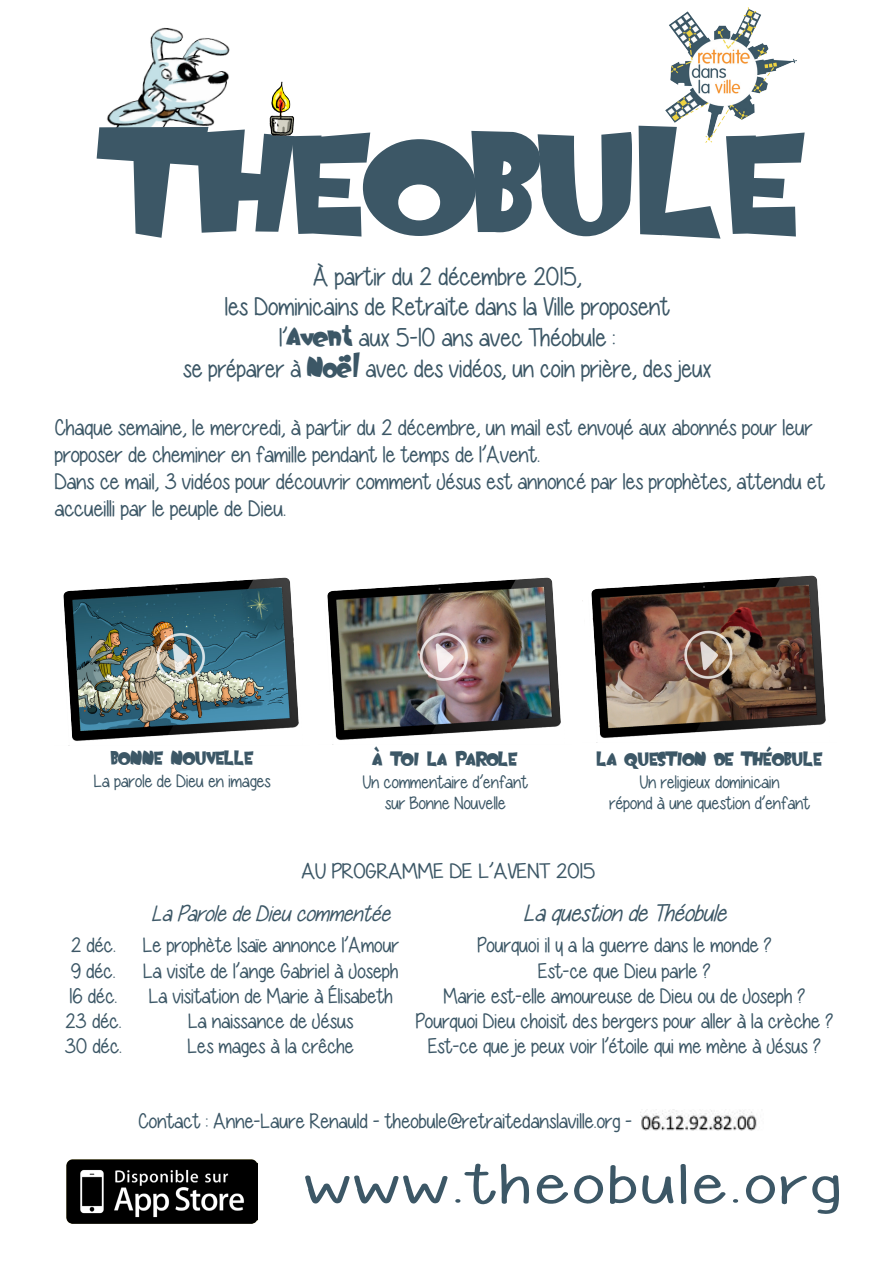
<style>
.page{position:relative;width:893px;height:1263px;background:#fff}
.page>*{position:absolute;margin:0;border:0;box-sizing:border-box;transform-origin:0 0}
.t1{font:136.5px "Oogie Boogie";color:#3c5766;scale:1.15 1}
.t2{font:54.75px "Diamond Girl";letter-spacing:.05em;color:#3c5766;scale:1.43 1}
.t3{font:25.5px "Diamond Girl";color:#3c5766}
.t4{font:italic 24px "Diamond Girl";color:#3c5766}
.t5{font:22.5px/27px "Diamond Girl";color:#3c5766}
.t6{font:italic 22.5px "Diamond Girl";color:#3c5766}
.t7{font:21px "Diamond Girl";color:#3c5766}
.t8{font:21px "Diamond Girl";color:#3c5766;scale:1.11 1}
.t9{font:18px "Diamond Girl";color:#3c5766}
.t10{font:18px "Oogie Boogie";color:#3c5766}
.s1{font-family:"Oogie Boogie"}
</style>
<div class="page">
<img style="left:665px;top:7px;width:131px;height:135px">
<img style="left:67px;top:1159px;width:190px;height:64px">
<img style="left:107px;top:27px;width:123px;height:128px">
<img style="left:269px;top:81px;width:26px;height:55px">
<img style="left:63px;top:577px;width:236px;height:169px">
<img style="left:582px;top:575px;width:244px;height:168px">
<img style="left:327px;top:577px;width:234px;height:168px">
<img style="left:641px;top:1109px;width:116px;height:22px">
<p class="t1" style="left:106px;top:110px;width:607px">THEOBULE</p>
<p class="t3" style="left:313px;top:261px;width:270px">À partir du 2 décembre 2015,</p>
<p class="t3" style="left:225px;top:292px;width:446px">les Dominicains de Retraite dans la Ville proposent</p>
<p class="t3" style="left:279px;top:323px;width:338px">l’<span class="s1">Avent</span> aux 5-10 ans avec Théobule :</p>
<p class="t3" style="left:183px;top:353px;width:530px">se préparer à <span class="s1">Noël</span> avec des vidéos, un coin prière, des jeux</p>
<p class="t5" style="left:54px;top:413px;width:759px">Chaque semaine, le mercredi, à partir du 2 décembre, un mail est envoyé aux abonnés pour leur proposer de cheminer en famille pendant le temps de l’Avent.</p>
<p class="t5" style="left:54px;top:467px;width:772px">Dans ce mail, 3 vidéos pour découvrir comment Jésus est annoncé par les prophètes, attendu et accueilli par le peuple de Dieu.</p>
<p class="t10" style="left:111px;top:748px;width:144px">BONNE NOUVELLE</p>
<p class="t9" style="left:94px;top:770px;width:178px">La parole de Dieu en images</p>
<p class="t10" style="left:373px;top:749px;width:146px">À TOI LA PAROLE</p>
<p class="t9" style="left:363px;top:771px;width:166px">Un commentaire d’enfant</p>
<p class="t9" style="left:385px;top:793px;width:122px">sur Bonne Nouvelle</p>
<p class="t10" style="left:597px;top:749px;width:227px">LA QUESTION DE THÉOBULE</p>
<p class="t9" style="left:640px;top:771px;width:141px">Un religieux dominicain</p>
<p class="t9" style="left:609px;top:793px;width:202px">répond à une question d’enfant</p>
<p class="t8" style="left:301px;top:858px;width:266px">AU PROGRAMME DE L’AVENT 2015</p>
<p class="t7" style="left:70px;top:933px;width:47px">2 déc.</p>
<p class="t7" style="left:71px;top:958px;width:46px">9 déc.</p>
<p class="t7" style="left:69px;top:983px;width:49px">16 déc.</p>
<p class="t7" style="left:65px;top:1009px;width:58px">23 déc.</p>
<p class="t7" style="left:64px;top:1034px;width:59px">30 déc.</p>
<p class="t6" style="left:151px;top:900px;width:248px">LaParoledeDieucommentée</p>
<p class="t4" style="left:523px;top:899px;width:212px">LaquestiondeThéobule</p>
<p class="t7" style="left:142px;top:933px;width:258px">Le prophète Isaïe annonce l’Amour</p>
<p class="t7" style="left:143px;top:958px;width:257px">La visite de l’ange Gabriel à Joseph</p>
<p class="t7" style="left:148px;top:983px;width:246px">La visitation de Marie à Élisabeth</p>
<p class="t7" style="left:188px;top:1009px;width:167px">La naissance de Jésus</p>
<p class="t7" style="left:187px;top:1034px;width:168px">Les mages à la crêche</p>
<p class="t7" style="left:477px;top:933px;width:296px">Pourquoi il y a la guerre dans le monde ?</p>
<p class="t7" style="left:538px;top:958px;width:174px">Est-ce que Dieu parle ?</p>
<p class="t7" style="left:443px;top:983px;width:363px">Marie est-elle amoureuse de Dieu ou de Joseph ?</p>
<p class="t7" style="left:416px;top:1009px;width:419px">Pourquoi Dieu choisit des bergers pour aller à la crèche ?</p>
<p class="t7" style="left:428px;top:1034px;width:394px">Est-ce que je peux voir l’étoile qui me mène à Jésus ?</p>
<p class="t7" style="left:138px;top:1108px;width:495px">Contact : Anne-Laure Renauld - theobule@retraitedanslaville.org -</p>
<p class="t2" style="left:304px;top:1152px;width:376px">www.theobule.org</p>
</div>
